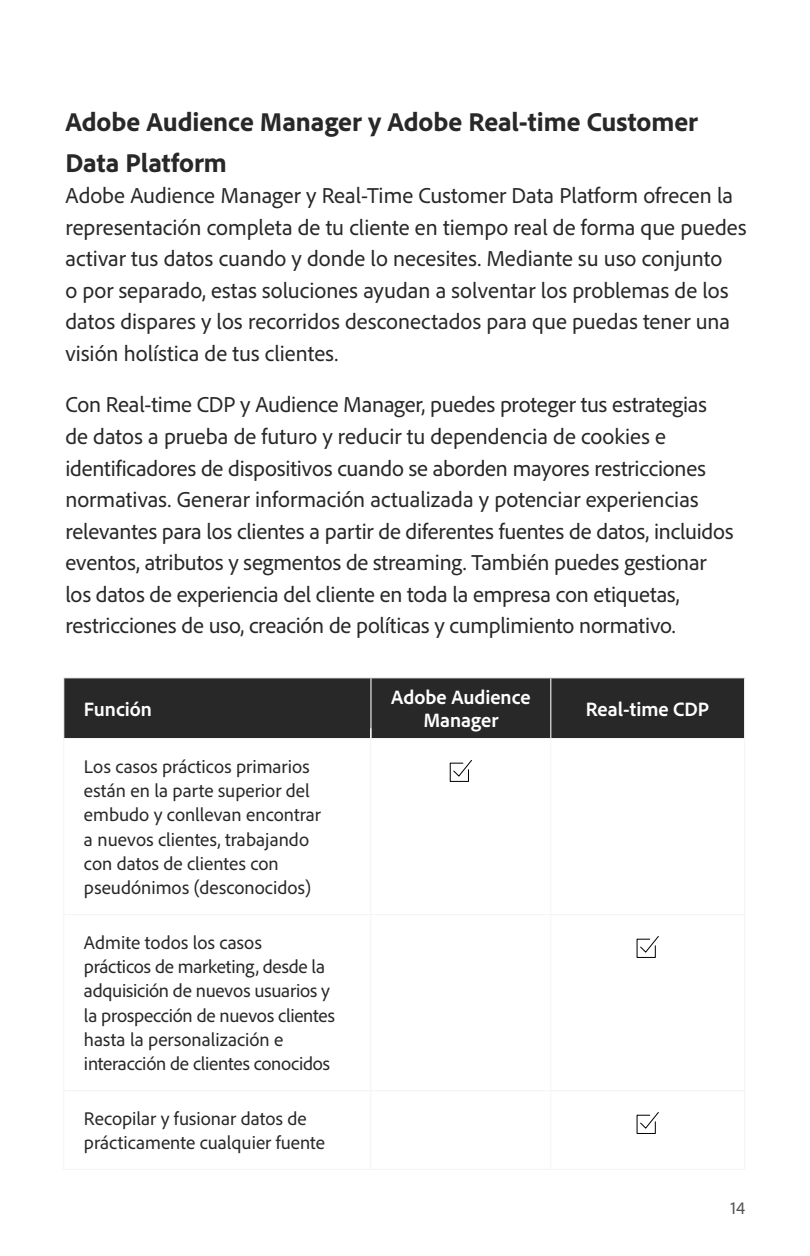
<style>
.page{position:relative;width:810px;height:1256px;background:#fff}
.page>*{position:absolute;margin:0;border:0;box-sizing:border-box;transform-origin:0 0}
.t1{font:800 27px/40.5px "Adobe Clean";color:#282828}
.Body{font:22.5px/31.5px "Adobe Clean";color:#282828}
.Table_Header{font:700 20.25px/22.5px "Adobe Clean";color:#fff;text-align:center}
.Table_Body_Large{font:19.12px/24.3px "Adobe Clean";letter-spacing:-.005em;color:#282828}
.Body-2{font:19.12px/24.3px "Adobe Clean";color:#282828}
.t2{font:18px "Adobe Clean";color:#282828}
</style>
<div class="page">
<div style="left:64px;top:678px;width:680px;height:60px;background:#282828"></div>
<hr style="left:370px;top:678px;width:2px;height:60px;background:#f5f5f5">
<hr style="left:63px;top:914px;width:308px;height:1px;background:#f5f5f5">
<hr style="left:371px;top:914px;width:180px;height:1px;background:#f5f5f5">
<hr style="left:551px;top:914px;width:194px;height:1px;background:#f5f5f5">
<hr style="left:63px;top:1090px;width:308px;height:1px;background:#f5f5f5">
<hr style="left:371px;top:1090px;width:180px;height:1px;background:#f5f5f5">
<hr style="left:551px;top:1090px;width:194px;height:1px;background:#f5f5f5">
<hr style="left:63px;top:1168px;width:308px;height:2px;background:#f5f5f5">
<hr style="left:371px;top:1168px;width:180px;height:2px;background:#f5f5f5">
<hr style="left:551px;top:1168px;width:194px;height:2px;background:#f5f5f5">
<hr style="left:63px;top:677px;width:308px;height:1px;background:#f5f5f5">
<hr style="left:63px;top:678px;width:1px;height:60px;background:#f5f5f5">
<hr style="left:371px;top:677px;width:180px;height:1px;background:#f5f5f5">
<hr style="left:551px;top:677px;width:194px;height:1px;background:#f5f5f5">
<hr style="left:550px;top:678px;width:1px;height:60px;background:#f5f5f5">
<hr style="left:744px;top:678px;width:1px;height:60px;background:#f5f5f5">
<hr style="left:63px;top:738px;width:308px;height:1px;background:#f5f5f5">
<hr style="left:63px;top:739px;width:1px;height:175px;background:#f5f5f5">
<hr style="left:371px;top:738px;width:180px;height:1px;background:#f5f5f5">
<hr style="left:551px;top:738px;width:194px;height:1px;background:#f5f5f5">
<hr style="left:550px;top:739px;width:1px;height:175px;background:#f5f5f5">
<hr style="left:744px;top:739px;width:1px;height:175px;background:#f5f5f5">
<hr style="left:63px;top:915px;width:1px;height:175px;background:#f5f5f5">
<hr style="left:550px;top:915px;width:1px;height:175px;background:#f5f5f5">
<hr style="left:744px;top:915px;width:1px;height:175px;background:#f5f5f5">
<hr style="left:63px;top:1091px;width:1px;height:77px;background:#f5f5f5">
<hr style="left:550px;top:1091px;width:1px;height:77px;background:#f5f5f5">
<hr style="left:744px;top:1091px;width:1px;height:77px;background:#f5f5f5">
<svg style="left:449px;top:760px;width:23px;height:22px"></svg>
<svg style="left:636px;top:936px;width:23px;height:22px"></svg>
<svg style="left:636px;top:1112px;width:23px;height:22px"></svg>
<hr style="left:370px;top:728px;width:1px;height:440px;background:#f7f6f7">
<h3 class="t1" style="left:65px;top:101px;width:634px">Adobe Audience Manager y Adobe Real-time Customer<br>Data Platform</h3>
<p class="Body" style="left:65px;top:179px;width:683px">Adobe Audience Manager y Real-Time Customer Data Platform ofrecen la representación completa de tu cliente en tiempo real de forma que puedes activar tus datos cuando y donde lo necesites. Mediante su uso conjunto<br>o por separado, estas soluciones ayudan a solventar los problemas de los datos dispares y los recorridos desconectados para que puedas tener una visión holística de tus clientes.</p>
<p class="Body" style="left:65px;top:388px;width:670px">Con Real-time CDP y Audience Manager, puedes proteger tus estrategias de datos a prueba de futuro y reducir tu dependencia de cookies e identificadores de dispositivos cuando se aborden mayores restricciones normativas. Generar información actualizada y potenciar experiencias relevantes para los clientes a partir de diferentes fuentes de datos, incluidos eventos, atributos y segmentos de streaming. También puedes gestionar los datos de experiencia del cliente en toda la empresa con etiquetas, restricciones de uso, creación de políticas y cumplimiento normativo.</p>
<p class="Table_Header" style="left:84px;top:697px;width:70px">Función</p>
<p class="Table_Header" style="left:391px;top:685px;width:141px">Adobe Audience<br>Manager</p>
<p class="Table_Header" style="left:586px;top:697px;width:125px">Real-time CDP</p>
<p class="Body-2" style="left:84px;top:753px;width:238px">Los casos prácticos primarios están en la parte superior del embudo y conllevan encontrar a nuevos clientes, trabajando con datos de clientes con pseudónimos (desconocidos)</p>
<p class="Table_Body_Large" style="left:84px;top:929px;width:253px">Admite todos los casos<br>prácticos de marketing, desde la adquisición de nuevos usuarios y la prospección de nuevos clientes hasta la personalización e interacción de clientes conocidos</p>
<p class="Table_Body_Large" style="left:84px;top:1105px;width:243px">Recopilar y fusionar datos de prácticamente cualquier fuente</p>
<p class="t2" style="left:730px;top:1196px;width:16px">14</p>
</div>
